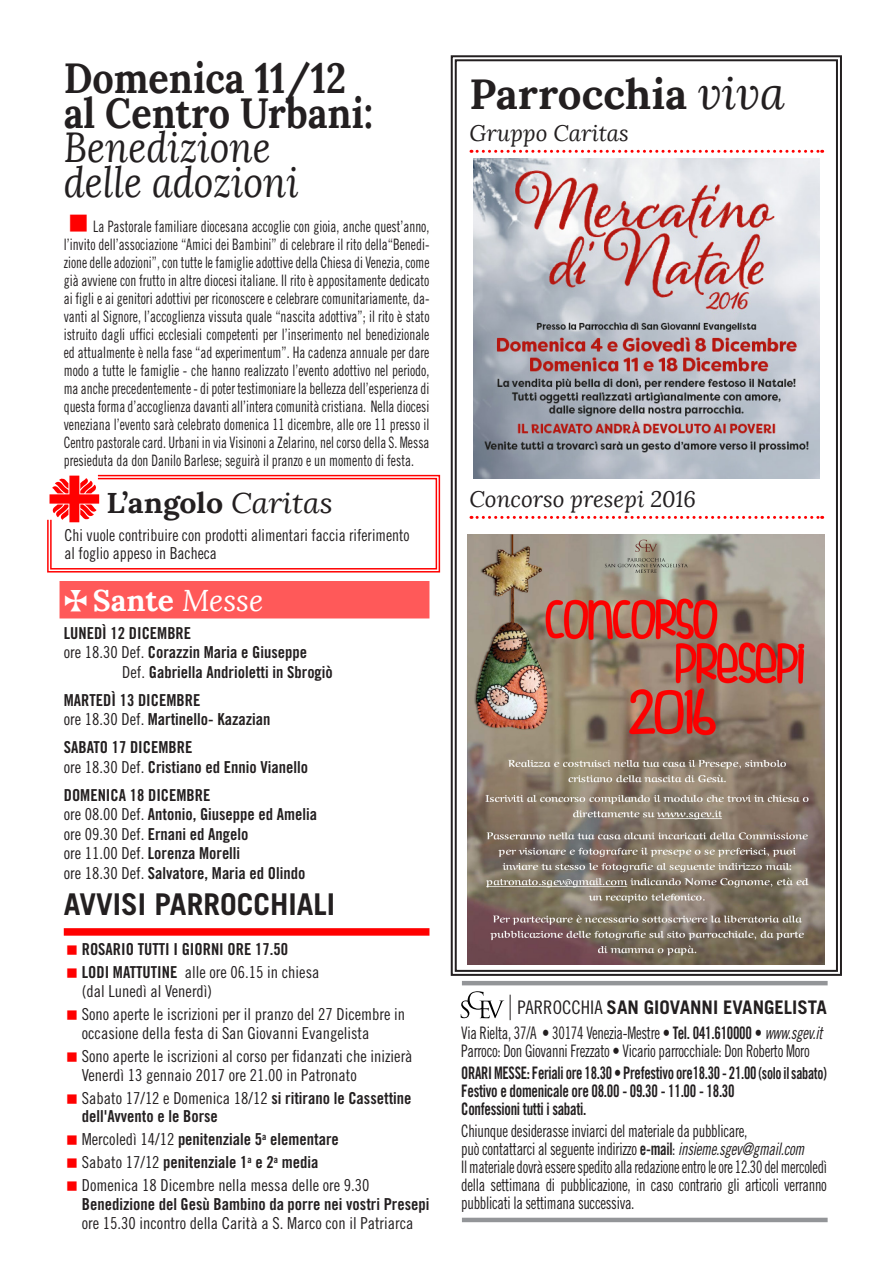
<style>
.page{position:relative;width:893px;height:1263px;background:#fff}
.page>*{position:absolute;margin:0;border:0;box-sizing:border-box;transform-origin:0 0}
.Titoli_bold{font:700 42px/34.5px "Lora";color:#231f20;scale:.9 1}
.Titoli_bold-2{font:700 42px "Lora";color:#231f20}
.Titolo_avvisi{font:700 30px "Trade Gothic LT Std";color:#231f20}
.t1{font:700 30px "Lora";color:#fff}
.Titoli_bold-3{font:700 28.5px "Lora";color:#231f20;scale:1.06 1}
.t2{font:italic 22.5px "Lora";color:#231f20}
.t3{font:700 18.75px "Trade Gothic LT Std";color:#231f20}
.t4{font:17.25px/18px "Trade Gothic LT Std Cn 18";letter-spacing:-.02em;color:#231f20;scale:.85 1}
.t5{font:17.25px/18px "Trade Gothic LT Std Cn 18";letter-spacing:-.02em;color:#231f20;text-align:justify;scale:.83 1}
.t6{font:17.25px "Trade Gothic LT Std Bd Cn 20";letter-spacing:-.02em;color:#231f20;scale:.85 1}
.t7{font:17.25px "Trade Gothic LT Std Bd Cn 20";letter-spacing:-.02em;color:#231f20;scale:.83 1}
.Grassetto{font:16.5px/18.8px "Trade Gothic LT Std Bd Cn 20";color:#231f20}
.t8{font:16.5px/18.8px "Trade Gothic LT Std Cn 18";color:#231f20}
.t9{font:16.5px "Trade Gothic LT Std Cn 18";color:#231f20;scale:.96 1}
.t10{font:15.75px/18px "Trade Gothic LT Std Cn 18";color:#231f20;text-align:justify;scale:.85 1}
.s1{font-weight:400;font-style:italic}
.s2{font-family:"Trade Gothic LT Std Cn 18"}
.s3{font-family:"Trade Gothic LT Std Bd Cn 20"}
.s4{font-weight:400;font-style:italic;font-size:45px}
.s5{font-family:"Trade Gothic LT Std Cn 18";font-weight:400}
.s6{font-family:"Trade Gothic LT Std Cn 18 Obl"}
.s7{font-size:16.5px}
</style>
<div class="page">
<svg style="left:461px;top:991px;width:43px;height:27px"></svg>
<svg style="left:510px;top:995px;width:1px;height:25px"></svg>
<hr style="left:462px;top:981px;width:366px;height:4px;background:#939598">
<hr style="left:462px;top:1218px;width:366px;height:4px;background:#939598">
<svg style="left:450px;top:55px;width:392px;height:921px"></svg>
<div style="left:455px;top:59px;width:383px;height:913px;border:2px solid #231f20"></div>
<svg style="left:47px;top:474px;width:394px;height:99px"></svg>
<div style="left:64px;top:928px;width:365px;height:8px;background:#f00"></div>
<div style="left:60px;top:581px;width:369px;height:37px;background:#ff5959"></div>
<img style="left:473px;top:158px;width:347px;height:320px">
<img style="left:468px;top:535px;width:357px;height:430px">
<p class="Titoli_bold" style="left:64px;top:61px;width:345px">Domenica 11/12 al Centro Urbani:<br><span class="s1">Benedizione<br>delle adozioni</span></p>
<p class="t10" style="left:64px;top:217px;width:432px;text-indent:29px">La Pastorale familiare diocesana accoglie con gioia, anche quest’anno, l’invito dell’associazione “Amici dei Bambini” di celebrare il rito della“Benedi&shy;zione delle adozioni”, con tutte le famiglie adottive della Chiesa di Venezia, come già avviene con frutto in altre diocesi italiane. Il rito è appositamente dedicato ai figli e ai genitori adottivi per riconoscere e celebrare comunitariamente, da&shy;vanti al Signore, l’accoglienza vissuta quale “nascita adottiva”; il rito è stato istruito dagli uffici ecclesiali competenti per l’inserimento nel benedizionale ed attualmente è nella fase “ad experimentum”. Ha cadenza annuale per dare modo a tutte le famiglie - che hanno realizzato l’evento adottivo nel periodo, ma anche precedentemente - di poter testimoniare la bellezza dell’esperienza di questa forma d’accoglienza davanti all’intera comunità cristiana. Nella diocesi veneziana l’evento sarà celebrato domenica 11 dicembre, alle ore 11 presso il Centro pastorale card. Urbani in via Visinoni a Zelarino, nel corso della S. Messa presieduta da don Danilo Barlese; seguirà il pranzo e un momento di festa.</p>
<p class="Titoli_bold-3" style="left:106px;top:484px;width:215px">L’angolo <span class="s1">Caritas</span></p>
<p class="t9" style="left:65px;top:525px;width:361px">Chi vuole contribuire con prodotti alimentari faccia riferimento</p>
<p class="t9" style="left:65px;top:543px;width:160px">al foglio appeso in Bacheca</p>
<p class="t1" style="left:93px;top:581px;width:172px">Sante <span class="s1">Messe</span></p>
<p class="Grassetto" style="left:64px;top:623px;width:129px">LUNEDÌ 12 DICEMBRE</p>
<p class="Grassetto" style="left:64px;top:643px;width:245px"><span class="s2">ore 18.30 Def.</span> Corazzin Maria e Giuseppe</p>
<p class="Grassetto" style="left:122px;top:662px;width:212px"><span class="s2">Def.</span> Gabriella Andrioletti in Sbrogiò</p>
<p class="Grassetto" style="left:64px;top:690px;width:138px">MARTEDÌ 13 DICEMBRE</p>
<p class="Grassetto" style="left:64px;top:710px;width:208px"><span class="s2">ore 18.30 Def.</span> Martinello- Kazazian</p>
<p class="Grassetto" style="left:64px;top:738px;width:130px">SABATO 17 DICEMBRE</p>
<p class="Grassetto" style="left:64px;top:757px;width:246px"><span class="s2">ore 18.30 Def.</span> Cristiano ed Ennio Vianello</p>
<p class="Grassetto" style="left:64px;top:785px;width:148px">DOMENICA 18 DICEMBRE</p>
<p class="Grassetto" style="left:64px;top:805px;width:255px"><span class="s2">ore 08.00 Def.</span> Antonio, Giuseppe ed Amelia</p>
<p class="Grassetto" style="left:64px;top:824px;width:186px"><span class="s2">ore 09.30 Def.</span> Ernani ed Angelo</p>
<p class="Grassetto" style="left:64px;top:844px;width:178px"><span class="s2">ore 11.00 Def.</span> Lorenza Morelli</p>
<p class="Grassetto" style="left:64px;top:863px;width:243px"><span class="s2">ore 18.30 Def.</span> Salvatore, Maria ed Olindo</p>
<p class="Titolo_avvisi" style="left:64px;top:886px;width:273px">AVVISI PARROCCHIALI</p>
<p class="Grassetto" style="left:82px;top:940px;width:208px">ROSARIO TUTTI I GIORNI ORE 17.50</p>
<p class="t8" style="left:82px;top:963px;width:239px"><span class="s3">LODI MATTUTINE</span> alle ore 06.15 in chiesa (dal Lunedì al Venerdì)</p>
<p class="t8" style="left:82px;top:1005px;width:325px">Sono aperte le iscrizioni per il pranzo del 27 Dicembre in occasione della festa di San Giovanni Evangelista</p>
<p class="t8" style="left:82px;top:1046px;width:332px">Sono aperte le iscrizioni al corso per fidanzati che inizierà<br>Venerdì 13 gennaio 2017 ore 21.00 in Patronato</p>
<p class="Grassetto" style="left:82px;top:1088px;width:331px"><span class="s2">Sabato 17/12 e Domenica 18/12</span> si ritirano le Cassettine dell'Avvento e le Borse</p>
<p class="Grassetto" style="left:82px;top:1130px;width:259px"><span class="s2">Mercoledì 14/12</span> penitenziale 5<sup>a</sup> elementare</p>
<p class="Grassetto" style="left:82px;top:1153px;width:238px"><span class="s2">Sabato 17/12</span> penitenziale 1<sup>a</sup> e 2<sup>a</sup> media</p>
<p class="Grassetto" style="left:82px;top:1176px;width:349px"><span class="s2">Domenica 18 Dicembre nella messa delle ore 9.30<br></span>Benedizione del Gesù Bambino da porre nei vostri Presepi</p>
<p class="t8" style="left:82px;top:1213px;width:333px">ore 15.30 incontro della Carità a S. Marco con il Patriarca</p>
<p class="Titoli_bold-2" style="left:469px;top:67px;width:317px">Parrocchia <span class="s4">viva</span></p>
<p class="t2" style="left:469px;top:120px;width:161px">Gruppo Caritas</p>
<p class="t2" style="left:469px;top:486px;width:228px">Concorso presepi 2016</p>
<p class="t3" style="left:518px;top:996px;width:311px"><span class="s5">PARROCCHIA</span> SAN GIOVANNI EVANGELISTA</p>
<p class="t4" style="left:461px;top:1023px;width:427px">Via Rielta, 37/A • 30174 Venezia-Mestre • <span class="s3">Tel. 041.610000</span> • <span class="s6">www.sgev.it</span></p>
<p class="t4" style="left:461px;top:1041px;width:411px">Parroco: Don Giovanni Frezzato • Vicario parrocchiale: Don Roberto Moro</p>
<p class="t7" style="left:461px;top:1062px;width:442px">ORARI MESSE: Feriali ore 18.30 • Prefestivo ore18.30 - 21.00 <span class="s7">(solo il sabato)</span></p>
<p class="t6" style="left:461px;top:1080px;width:323px">Festivo e domenicale ore 08.00 - 09.30 - 11.00 - 18.30</p>
<p class="t6" style="left:461px;top:1098px;width:149px">Confessioni tutti i sabati.</p>
<p class="t4" style="left:461px;top:1122px;width:405px">Chiunque desiderasse inviarci del materiale da pubblicare,<br>può contattarci al seguente indirizzo <span class="s3">e-mail</span>: <span class="s6">insieme.sgev@gmail.com</span></p>
<p class="t5" style="left:461px;top:1158px;width:442px">Il materiale dovrà essere spedito alla redazione entro le ore 12.30 del mercoledì della settimana di pubblicazione, in caso contrario gli articoli verranno pubblicati la settimana successiva.</p>
</div>
